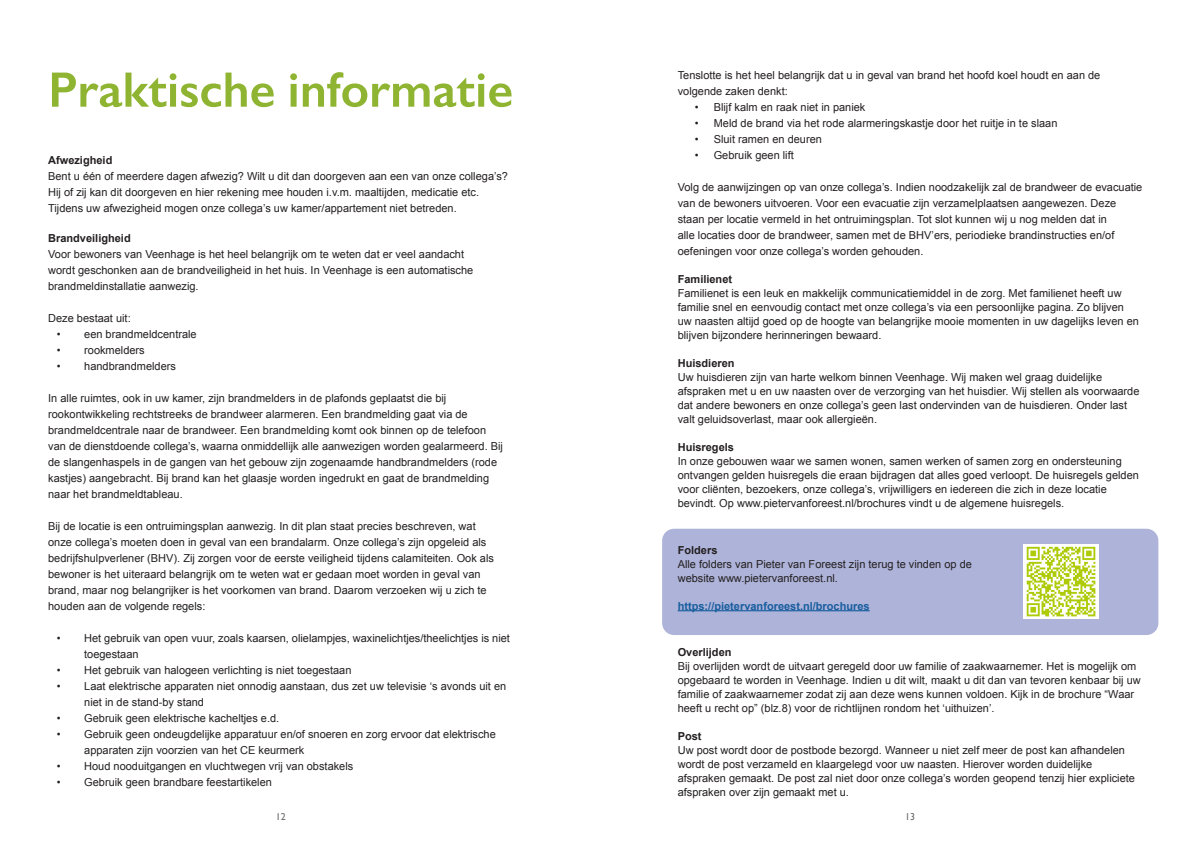
<style>
.page{position:relative;width:1191px;height:842px;background:#fff}
.page>*{position:absolute;margin:0;border:0;box-sizing:border-box;transform-origin:0 0}
.Kop_3{font:600 50px "Gill Sans";color:#8fb431}
.Kop_3-2{font:11px/16px "Arial";color:#231f20}
.body{font:11px/14px "Arial";color:#231f20}
.Kop_3-3{font:700 11px "Arial";color:#231f20}
.Kop_3-4{font:700 11px "Arial";color:#175d9e}
.body-2{font:700 11px "Arial";color:#231f20}
.t1{font:10px "Gill Sans";color:#6c6d70}
</style>
<div class="page">
<div style="left:662px;top:529px;width:496px;height:106px;background:#aeb3d9;border-radius:12px"></div>
<hr style="left:677px;top:610px;width:192px;height:1px;background:#175d9e">
<img style="left:1023px;top:545px;width:75px;height:73px">
<p class="Kop_3" style="left:48px;top:60px;width:466px">Praktische informatie</p>
<p class="body-2" style="left:48px;top:153px;width:66px">Afwezigheid</p>
<p class="body" style="left:48px;top:168px;width:461px;line-height:16px">Bent u één of meerdere dagen afwezig? Wilt u dit dan doorgeven aan een van onze collega’s?<br>Hij of zij kan dit doorgeven en hier rekening mee houden i.v.m. maaltijden, medicatie etc.<br>Tijdens uw afwezigheid mogen onze collega’s uw kamer/appartement niet betreden.</p>
<p class="Kop_3-3" style="left:48px;top:231px;width:84px">Brandveiligheid</p>
<p class="Kop_3-2" style="left:48px;top:246px;width:426px">Voor bewoners van Veenhage is het heel belangrijk om te weten dat er veel aandacht wordt geschonken aan de brandveiligheid in het huis. In Veenhage is een automatische brandmeldinstallatie aanwezig.</p>
<p class="Kop_3-2" style="left:48px;top:310px;width:84px">Deze bestaat uit:</p>
<p class="Kop_3-2" style="left:57px;top:326px;width:141px">• een brandmeldcentrale</p>
<p class="Kop_3-2" style="left:57px;top:342px;width:90px">• rookmelders</p>
<p class="Kop_3-2" style="left:57px;top:358px;width:121px">• handbrandmelders</p>
<p class="Kop_3-2" style="left:48px;top:390px;width:456px">In alle ruimtes, ook in uw kamer, zijn brandmelders in de plafonds geplaatst die bij rookontwikkeling rechtstreeks de brandweer alarmeren. Een brandmelding gaat via de brandmeldcentrale naar de brandweer. Een brandmelding komt ook binnen op de telefoon van de dienstdoende collega’s, waarna onmiddellijk alle aanwezigen worden gealarmeerd. Bij de slangenhaspels in de gangen van het gebouw zijn zogenaamde handbrandmelders (rode kastjes) aangebracht. Bij brand kan het glaasje worden ingedrukt en gaat de brandmelding naar het brandmeldtableau.</p>
<p class="Kop_3-2" style="left:48px;top:518px;width:447px">Bij de locatie is een ontruimingsplan aanwezig. In dit plan staat precies beschreven, wat onze collega’s moeten doen in geval van een brandalarm. Onze collega’s zijn opgeleid als bedrijfshulpverlener (BHV). Zij zorgen voor de eerste veiligheid tijdens calamiteiten. Ook als bewoner is het uiteraard belangrijk om te weten wat er gedaan moet worden in geval van brand, maar nog belangrijker is het voorkomen van brand. Daarom verzoeken wij u zich te houden aan de volgende regels:</p>
<p class="Kop_3-2" style="left:84px;top:630px;width:427px;text-indent:-27px">• Het gebruik van open vuur, zoals kaarsen, olielampjes, waxinelichtjes/theelichtjes is niet toegestaan</p>
<p class="Kop_3-2" style="left:57px;top:662px;width:296px">• Het gebruik van halogeen verlichting is niet toegestaan</p>
<p class="Kop_3-2" style="left:84px;top:678px;width:423px;text-indent:-27px">• Laat elektrische apparaten niet onnodig aanstaan, dus zet uw televisie ‘s avonds uit en niet in de stand-by stand</p>
<p class="Kop_3-2" style="left:57px;top:710px;width:224px">• Gebruik geen elektrische kacheltjes e.d.</p>
<p class="Kop_3-2" style="left:84px;top:726px;width:413px;text-indent:-27px">• Gebruik geen ondeugdelijke apparatuur en/of snoeren en zorg ervoor dat elektrische apparaten zijn voorzien van het CE keurmerk</p>
<p class="Kop_3-2" style="left:57px;top:758px;width:298px">• Houd nooduitgangen en vluchtwegen vrij van obstakels</p>
<p class="Kop_3-2" style="left:57px;top:774px;width:217px">• Gebruik geen brandbare feestartikelen</p>
<p class="Kop_3-2" style="left:677px;top:67px;width:424px">Tenslotte is het heel belangrijk dat u in geval van brand het hoofd koel houdt en aan de volgende zaken denkt:</p>
<p class="Kop_3-2" style="left:694px;top:99px;width:172px">• Blijf kalm en raak niet in paniek</p>
<p class="Kop_3-2" style="left:694px;top:115px;width:364px">• Meld de brand via het rode alarmeringskastje door het ruitje in te slaan</p>
<p class="Kop_3-2" style="left:694px;top:131px;width:129px">• Sluit ramen en deuren</p>
<p class="Kop_3-2" style="left:694px;top:147px;width:101px">• Gebruik geen lift</p>
<p class="Kop_3-2" style="left:677px;top:179px;width:466px">Volg de aanwijzingen op van onze collega’s. Indien noodzakelijk zal de brandweer de evacuatie van de bewoners uitvoeren. Voor een evacuatie zijn verzamelplaatsen aangewezen. Deze staan per locatie vermeld in het ontruimingsplan. Tot slot kunnen wij u nog melden dat in<br>alle locaties door de brandweer, samen met de BHV’ers, periodieke brandinstructies en/of oefeningen voor onze collega’s worden gehouden.</p>
<p class="Kop_3-3" style="left:677px;top:272px;width:56px">Familienet</p>
<p class="Kop_3-2" style="left:677px;top:286px;width:463px;line-height:14px">Familienet is een leuk en makkelijk communicatiemiddel in de zorg. Met familienet heeft uw familie snel en eenvoudig contact met onze collega’s via een persoonlijke pagina. Zo blijven uw naasten altijd goed op de hoogte van belangrijke mooie momenten in uw dagelijks leven en blijven bijzondere herinneringen bewaard.</p>
<p class="Kop_3-3" style="left:677px;top:356px;width:58px">Huisdieren</p>
<p class="Kop_3-2" style="left:677px;top:370px;width:463px;line-height:14px">Uw huisdieren zijn van harte welkom binnen Veenhage. Wij maken wel graag duidelijke afspraken met u en uw naasten over de verzorging van het huisdier. Wij stellen als voorwaarde dat andere bewoners en onze collega’s geen last ondervinden van de huisdieren. Onder last valt geluidsoverlast, maar ook allergieën.</p>
<p class="body-2" style="left:677px;top:440px;width:58px">Huisregels</p>
<p class="body" style="left:677px;top:454px;width:463px">In onze gebouwen waar we samen wonen, samen werken of samen zorg en ondersteuning ontvangen gelden huisregels die eraan bijdragen dat alles goed verloopt. De huisregels gelden voor cliënten, bezoekers, onze collega’s, vrijwilligers en iedereen die zich in deze locatie bevindt. Op www.pietervanforeest.nl/brochures vindt u de algemene huisregels.</p>
<p class="Kop_3-3" style="left:677px;top:542px;width:41px">Folders</p>
<p class="Kop_3-2" style="left:677px;top:557px;width:296px;line-height:14px">Alle folders van Pieter van Foreest zijn terug te vinden op de website www.pietervanforeest.nl.</p>
<p class="Kop_3-4" style="left:677px;top:598px;width:193px">https://pietervanforeest.nl/brochures</p>
<p class="body-2" style="left:677px;top:645px;width:55px">Overlijden</p>
<p class="body" style="left:677px;top:659px;width:464px">Bij overlijden wordt de uitvaart geregeld door uw familie of zaakwaarnemer. Het is mogelijk om opgebaard te worden in Veenhage. Indien u dit wilt, maakt u dit dan van tevoren kenbaar bij uw familie of zaakwaarnemer zodat zij aan deze wens kunnen voldoen. Kijk in de brochure “Waar heeft u recht op” (blz.8) voor de richtlijnen rondom het ‘uithuizen’.</p>
<p class="Kop_3-3" style="left:677px;top:729px;width:25px">Post</p>
<p class="Kop_3-2" style="left:677px;top:743px;width:459px;line-height:14px">Uw post wordt door de postbode bezorgd. Wanneer u niet zelf meer de post kan afhandelen wordt de post verzameld en klaargelegd voor uw naasten. Hierover worden duidelijke afspraken gemaakt. De post zal niet door onze collega’s worden geopend tenzij hier expliciete afspraken over zijn gemaakt met u.</p>
<p class="t1" style="left:276px;top:810px;width:11px">12</p>
<p class="t1" style="left:905px;top:810px;width:11px">13</p>
</div>
